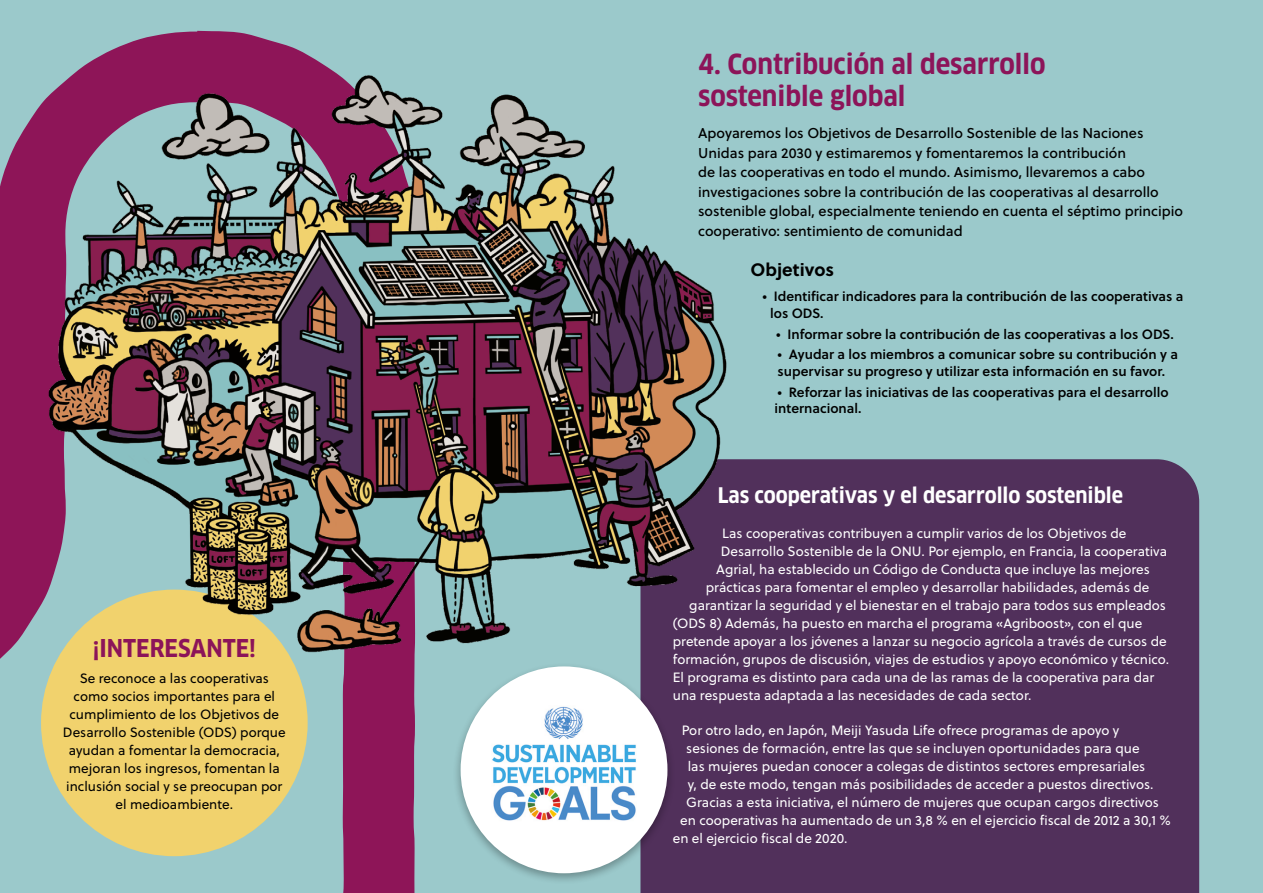
<style>
.page{position:relative;width:1263px;height:893px;background:#9bc9cb}
.page>*{position:absolute;margin:0;border:0;box-sizing:border-box;transform-origin:0 0}
.t1{font:700 condensed 27px/31.5px "Clan Pro";color:#8c1459}
.t2{font:700 condensed 24px "Clan Pro";color:#8c1459}
.t3{font:700 condensed 21px "Clan Pro";color:#fff}
.t4{font:700 18px "Soleil";color:#000}
.t5{font:14.25px/19.5px "Soleil Bk";color:#000}
.t6{font:13.5px "Soleil";color:#fff}
.t7{font:13.5px/16.5px "Soleil Sb";color:#000}
.t8{font:13.5px/18px "Soleil";color:#000;text-align:center}
</style>
<div class="page">
<svg style="left:41px;top:731px;width:374px;height:162px"></svg>
<div style="left:640px;top:459px;width:559px;height:434px;background:#51305b"></div>
<div style="left:41px;top:590px;width:267px;height:266px;background:#f1d26d;border-radius:50%"></div>
<div style="left:452px;top:662px;width:223px;height:223px;background:#000;opacity:.3"></div>
<div style="left:461px;top:666px;width:206px;height:207px;background:#fff;border-radius:50%"></div>
<img style="left:492px;top:731px;width:144px;height:90px">
<img style="left:0;top:30px;width:741px;height:701px">
<p class="t2" style="left:93px;top:634px;width:165px">¡INTERESANTE!</p>
<p class="t8" style="left:63px;top:669px;width:224px">Se reconoce a las cooperativas como socios importantes para el cumplimiento de los Objetivos de<br>Desarrollo Sostenible (ODS) porque ayudan a fomentar la democracia, mejoran los ingresos, fomentan la inclusión social y se preocupan por el medioambiente.</p>
<p class="t1" style="left:698px;top:49px;width:349px">4. Contribución al desarrollo sostenible global</p>
<p class="t5" style="left:698px;top:123px;width:486px">Apoyaremos los Objetivos de Desarrollo Sostenible de las Naciones Unidas para 2030 y estimaremos y fomentaremos la contribución<br>de las cooperativas en todo el mundo. Asimismo, llevaremos a cabo investigaciones sobre la contribución de las cooperativas al desarrollo sostenible global, especialmente teniendo en cuenta el séptimo principio cooperativo: sentimiento de comunidad</p>
<p class="t4" style="left:751px;top:256px;width:85px">Objetivos</p>
<p class="t7" style="left:770px;top:288px;width:415px;text-indent:-8px">• Identificar indicadores para la contribución de las cooperativas a los ODS.</p>
<p class="t7" style="left:776px;top:325px;width:399px">• Informar sobre la contribución de las cooperativas a los ODS.</p>
<p class="t7" style="left:778px;top:346px;width:402px">• Ayudar a los miembros a comunicar sobre su contribución y a supervisar su progreso y utilizar esta información en su favor.</p>
<p class="t7" style="left:775px;top:383px;width:395px">• Reforzar las iniciativas de las cooperativas para el desarrollo internacional.</p>
<p class="t3" style="left:718px;top:483px;width:407px">Las cooperativas y el desarrollo sostenible</p>
<p class="t6" style="left:722px;top:524px;width:406px">Las cooperativas contribuyen a cumplir varios de los Objetivos de</p>
<p class="t6" style="left:721px;top:542px;width:448px">Desarrollo Sostenible de la ONU. Por ejemplo, en Francia, la cooperativa</p>
<p class="t6" style="left:716px;top:560px;width:435px">Agrial, ha establecido un Código de Conducta que incluye las mejores</p>
<p class="t6" style="left:706px;top:578px;width:445px">prácticas para fomentar el empleo y desarrollar habilidades, además de</p>
<p class="t6" style="left:689px;top:596px;width:478px">garantizar la seguridad y el bienestar en el trabajo para todos sus empleados</p>
<p class="t6" style="left:673px;top:614px;width:471px">(ODS 8) Además, ha puesto en marcha el programa «Agriboost», con el que</p>
<p class="t6" style="left:673px;top:632px;width:495px">pretende apoyar a los jóvenes a lanzar su negocio agrícola a través de cursos de</p>
<p class="t6" style="left:673px;top:650px;width:498px">formación, grupos de discusión, viajes de estudios y apoyo económico y técnico.</p>
<p class="t6" style="left:673px;top:668px;width:483px">El programa es distinto para cada una de las ramas de la cooperativa para dar</p>
<p class="t6" style="left:673px;top:686px;width:360px">una respuesta adaptada a las necesidades de cada sector.</p>
<p class="t6" style="left:682px;top:721px;width:439px">Por otro lado, en Japón, Meiji Yasuda Life ofrece programas de apoyo y</p>
<p class="t6" style="left:686px;top:739px;width:455px">sesiones de formación, entre las que se incluyen oportunidades para que</p>
<p class="t6" style="left:688px;top:757px;width:459px">las mujeres puedan conocer a colegas de distintos sectores empresariales</p>
<p class="t6" style="left:688px;top:775px;width:467px">y, de este modo, tengan más posibilidades de acceder a puestos directivos.</p>
<p class="t6" style="left:686px;top:793px;width:474px">Gracias a esta iniciativa, el número de mujeres que ocupan cargos directivos</p>
<p class="t6" style="left:680px;top:811px;width:492px">en cooperativas ha aumentado de un 3,8 % en el ejercicio fiscal de 2012 a 30,1 %</p>
<p class="t6" style="left:673px;top:829px;width:176px">en el ejercicio fiscal de 2020.</p>
</div>
